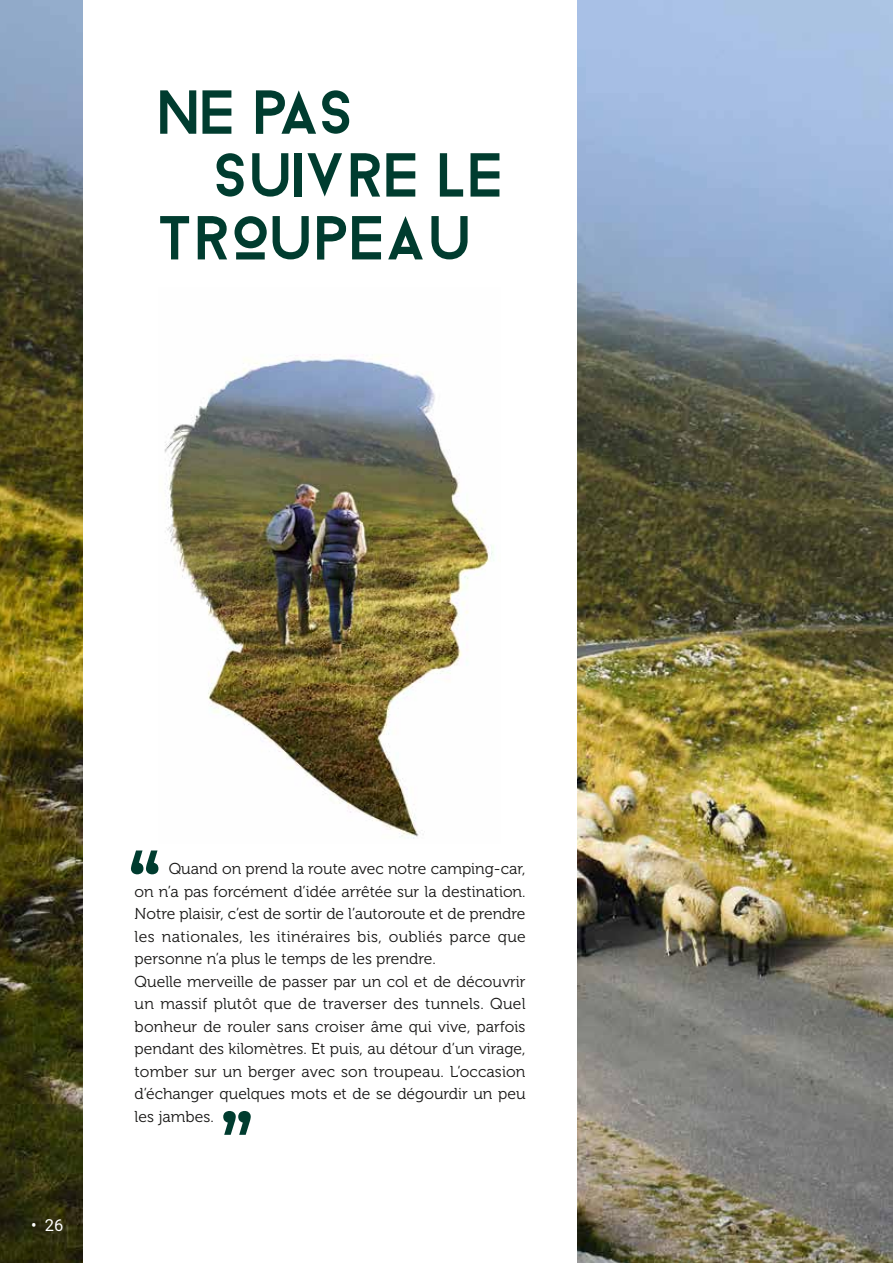
<style>
.page{position:relative;width:893px;height:1263px;background:#fff}
.page>*{position:absolute;margin:0;border:0;box-sizing:border-box;transform-origin:0 0}
.t1{font:61.95px "Droidiga";letter-spacing:-.06em;color:#003c2f}
.t2{font:16.5px "Roboto";color:#fff}
.t3{font:15.75px/22.5px "Museo 300";color:#181716}
</style>
<div class="page">
<img style="left:0;top:0;width:893px;height:1263px">
<div style="left:83px;top:0;width:494px;height:1263px;background:#fff"></div>
<svg style="left:235px;top:216px;width:32px;height:43px"></svg>
<svg style="left:131px;top:850px;width:27px;height:24px"></svg>
<svg style="left:223px;top:1111px;width:28px;height:24px"></svg>
<img style="left:164px;top:355px;width:330px;height:484px">
<h1 class="t1" style="left:160px;top:76px;width:201px">NE PAS</h1>
<h1 class="t1" style="left:217px;top:139px;width:293px">SUIVRE LE</h1>
<h1 class="t1" style="left:160px;top:202px;width:319px">TR UPEAU</h1>
<p class="t2" style="left:31px;top:1213px;width:34px">• 26</p>
<p class="t3" style="left:135px;top:858px;width:393px;text-indent:34px">Quand on prend la route avec notre camping-car, on n’a pas forcément d’idée arrêtée sur la destination.<br>Notre plaisir, c’est de sortir de l’autoroute et de prendre les nationales, les itinéraires bis, oubliés parce que personne n’a plus le temps de les prendre.<br>Quelle merveille de passer par un col et de découvrir un massif plutôt que de traverser des tunnels. Quel bonheur de rouler sans croiser âme qui vive, parfois pendant des kilomètres. Et puis, au détour d’un virage, tomber sur un berger avec son troupeau. L’occasion d’échanger quelques mots et de se dégourdir un peu les jambes.</p>
</div>
